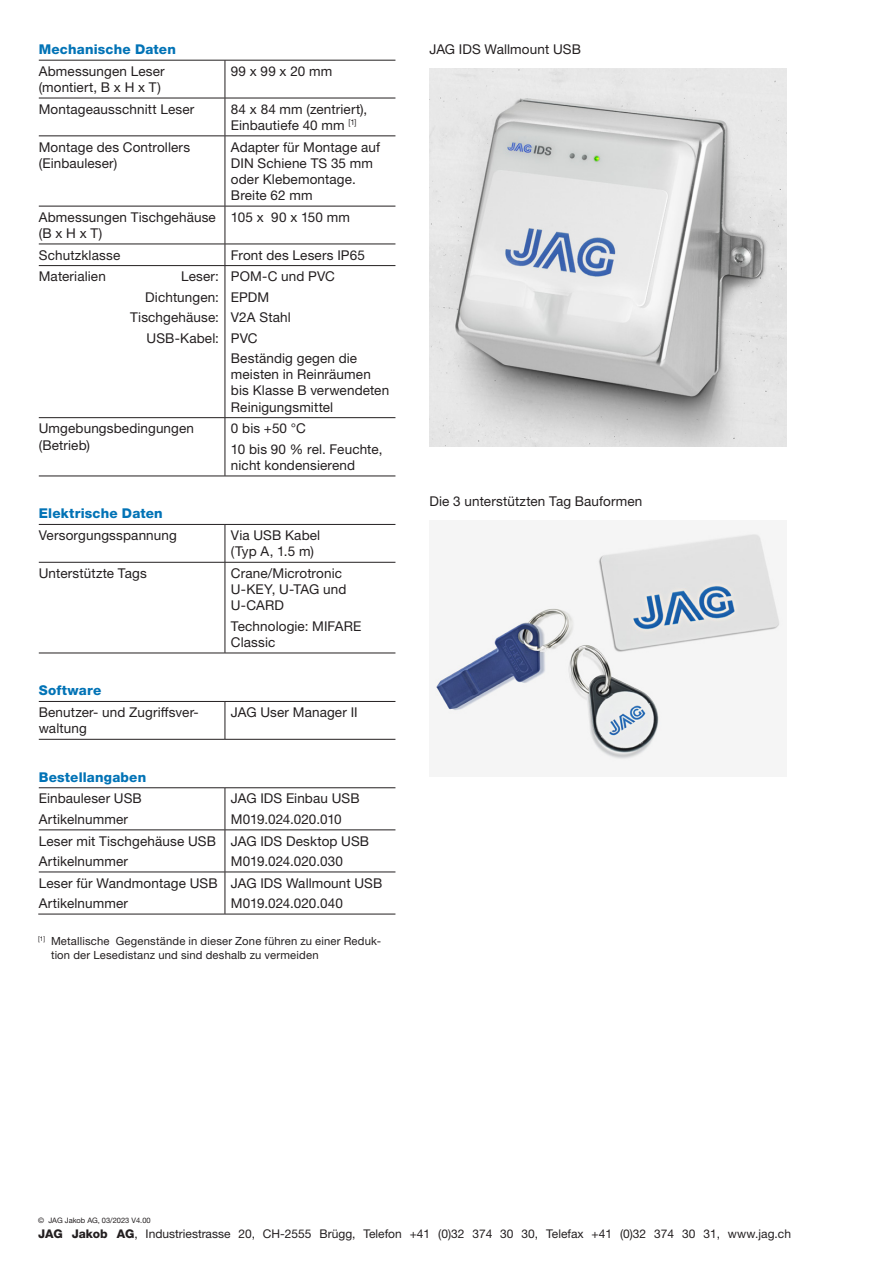
<style>
.page{position:relative;width:893px;height:1263px;background:#fff}
.page>*{position:absolute;margin:0;border:0;box-sizing:border-box;transform-origin:0 0}
.Tabellentext_d{font:13.5px/16.2px "Helvetica Neue LTW1 G";letter-spacing:.01em;color:#231f20}
.Tabellentitel_blau_d{font:800 13.5px "Helvetica Neue LTW1 G";letter-spacing:.015em;color:#0273b6}
.Bildlegenden_d{font:13.5px "Helvetica Neue LTW1 G";letter-spacing:.01em;color:#231f20}
.Tabellentext_d-2{font:13.5px "Helvetica Neue LTW1 G";letter-spacing:-.02em;color:#231f20}
.t1{font:12px "Helvetica Neue LTW1 G";color:#231f20}
.Tabellentext_d-3{font:11.25px/13.5px "Helvetica Neue LTW1 G";letter-spacing:.015em;color:#231f20}
.t2{font:7.5px "Helvetica Neue LTW1 G";color:#231f20}
.s1{font-weight:800}
</style>
<div class="page">
<img style="left:429px;top:69px;width:358px;height:377px">
<img style="left:435px;top:531px;width:348px;height:231px">
<hr style="left:39px;top:60px;width:186px;height:1px;background:#231f20">
<hr style="left:225px;top:60px;width:170px;height:1px;background:#231f20">
<hr style="left:225px;top:60px;width:1px;height:38px;background:#231f20">
<hr style="left:39px;top:98px;width:186px;height:1px;background:#231f20">
<hr style="left:225px;top:98px;width:170px;height:1px;background:#231f20">
<hr style="left:225px;top:98px;width:1px;height:38px;background:#231f20">
<hr style="left:39px;top:136px;width:186px;height:1px;background:#231f20">
<hr style="left:225px;top:136px;width:170px;height:1px;background:#231f20">
<hr style="left:225px;top:136px;width:1px;height:70px;background:#231f20">
<hr style="left:39px;top:206px;width:186px;height:1px;background:#231f20">
<hr style="left:225px;top:206px;width:170px;height:1px;background:#231f20">
<hr style="left:225px;top:206px;width:1px;height:38px;background:#231f20">
<hr style="left:39px;top:244px;width:186px;height:1px;background:#231f20">
<hr style="left:225px;top:244px;width:170px;height:1px;background:#231f20">
<svg style="left:225px;top:244px;width:1px;height:21px"></svg>
<hr style="left:39px;top:265px;width:186px;height:1px;background:#231f20">
<hr style="left:225px;top:265px;width:170px;height:1px;background:#231f20">
<hr style="left:225px;top:266px;width:1px;height:151px;background:#231f20">
<hr style="left:39px;top:417px;width:186px;height:1px;background:#231f20">
<hr style="left:225px;top:417px;width:170px;height:1px;background:#231f20">
<hr style="left:225px;top:418px;width:1px;height:58px;background:#231f20">
<hr style="left:39px;top:476px;width:186px;height:1px;background:#231f20">
<hr style="left:225px;top:476px;width:170px;height:1px;background:#231f20">
<hr style="left:39px;top:524px;width:186px;height:1px;background:#231f20">
<hr style="left:225px;top:524px;width:170px;height:1px;background:#231f20">
<hr style="left:225px;top:525px;width:1px;height:37px;background:#231f20">
<hr style="left:39px;top:562px;width:186px;height:1px;background:#231f20">
<hr style="left:225px;top:562px;width:170px;height:1px;background:#231f20">
<hr style="left:225px;top:562px;width:1px;height:91px;background:#231f20">
<hr style="left:39px;top:653px;width:186px;height:1px;background:#231f20">
<hr style="left:225px;top:653px;width:170px;height:1px;background:#231f20">
<hr style="left:39px;top:701px;width:186px;height:1px;background:#231f20">
<hr style="left:225px;top:701px;width:170px;height:1px;background:#231f20">
<hr style="left:225px;top:702px;width:1px;height:37px;background:#231f20">
<hr style="left:39px;top:739px;width:186px;height:1px;background:#231f20">
<hr style="left:225px;top:739px;width:170px;height:1px;background:#231f20">
<hr style="left:39px;top:787px;width:186px;height:1px;background:#231f20">
<hr style="left:225px;top:787px;width:170px;height:1px;background:#231f20">
<hr style="left:225px;top:788px;width:1px;height:42px;background:#231f20">
<hr style="left:39px;top:830px;width:186px;height:1px;background:#231f20">
<hr style="left:225px;top:830px;width:170px;height:1px;background:#231f20">
<hr style="left:225px;top:830px;width:1px;height:42px;background:#231f20">
<hr style="left:39px;top:872px;width:186px;height:1px;background:#231f20">
<hr style="left:225px;top:872px;width:170px;height:1px;background:#231f20">
<hr style="left:225px;top:872px;width:1px;height:42px;background:#231f20">
<hr style="left:38px;top:914px;width:187px;height:1px;background:#231f20">
<hr style="left:225px;top:914px;width:170px;height:1px;background:#231f20">
<p class="Tabellentitel_blau_d" style="left:39px;top:41px;width:139px">Mechanische Daten</p>
<p class="Tabellentext_d" style="left:39px;top:63px;width:127px">Abmessungen Leser (montiert, B x H x T)</p>
<p class="Tabellentext_d" style="left:231px;top:63px;width:103px">99 x 99 x 20 mm</p>
<p class="Tabellentext_d" style="left:39px;top:101px;width:157px">Montageausschnitt Leser</p>
<p class="Tabellentext_d" style="left:231px;top:101px;width:138px">84 x 84 mm (zentriert),<br>Einbautiefe 40 mm <sup>[1]</sup></p>
<p class="Tabellentext_d" style="left:39px;top:138px;width:153px">Montage des Controllers (Einbauleser)</p>
<p class="Tabellentext_d" style="left:231px;top:138px;width:151px">Adapter für Montage auf<br>DIN Schiene TS 35 mm oder Klebemontage.<br>Breite 62 mm</p>
<p class="Tabellentext_d" style="left:39px;top:209px;width:179px">Abmessungen Tischgehäuse (B x H x T)</p>
<p class="Tabellentext_d" style="left:231px;top:209px;width:120px">105 x 90 x 150 mm</p>
<p class="Tabellentext_d" style="left:39px;top:247px;width:83px">Schutzklasse</p>
<p class="Tabellentext_d" style="left:231px;top:247px;width:135px">Front des Lesers IP65</p>
<p class="Tabellentext_d" style="left:39px;top:268px;width:69px">Materialien</p>
<p class="Tabellentext_d" style="left:181px;top:268px;width:39px">Leser:</p>
<p class="Tabellentext_d" style="left:145px;top:289px;width:75px">Dichtungen:</p>
<p class="Tabellentext_d" style="left:130px;top:309px;width:90px">Tischgehäuse:</p>
<p class="Tabellentext_d" style="left:147px;top:330px;width:74px">USB-Kabel:</p>
<p class="Tabellentext_d" style="left:231px;top:268px;width:105px">POM-C und PVC</p>
<p class="Tabellentext_d" style="left:231px;top:289px;width:40px">EPDM</p>
<p class="Tabellentext_d" style="left:231px;top:309px;width:61px">V2A Stahl</p>
<p class="Tabellentext_d" style="left:231px;top:330px;width:28px">PVC</p>
<p class="Tabellentext_d" style="left:231px;top:350px;width:160px">Beständig gegen die meisten in Reinräumen bis Klasse B verwendeten<br>Reinigungsmittel</p>
<p class="Tabellentext_d" style="left:39px;top:420px;width:157px">Umgebungsbedingungen (Betrieb)</p>
<p class="Tabellentext_d" style="left:231px;top:420px;width:77px">0 bis +50 °C</p>
<p class="Tabellentext_d" style="left:231px;top:441px;width:153px">10 bis 90 % rel. Feuchte, nicht kondensierend</p>
<p class="Tabellentitel_blau_d" style="left:39px;top:506px;width:125px">Elektrische Daten</p>
<p class="Tabellentext_d" style="left:39px;top:527px;width:140px">Versorgungsspannung</p>
<p class="Tabellentext_d" style="left:231px;top:527px;width:91px">Via USB Kabel (Typ A, 1.5 m)</p>
<p class="Tabellentext_d" style="left:39px;top:565px;width:109px">Unterstützte Tags</p>
<p class="Tabellentext_d" style="left:231px;top:565px;width:117px">Crane/Microtronic<br>U-KEY, U-TAG und<br>U-CARD</p>
<p class="Tabellentext_d" style="left:231px;top:618px;width:132px">Technologie: MIFARE<br>Classic</p>
<p class="Tabellentitel_blau_d" style="left:39px;top:683px;width:64px">Software</p>
<p class="Tabellentext_d" style="left:39px;top:704px;width:162px">Benutzer- und Zugriffsver&shy;waltung</p>
<p class="Tabellentext_d" style="left:231px;top:704px;width:128px">JAG User Manager II</p>
<p class="Tabellentitel_blau_d" style="left:39px;top:769px;width:109px">Bestellangaben</p>
<p class="Tabellentext_d" style="left:39px;top:790px;width:105px">Einbauleser USB</p>
<p class="Tabellentext_d" style="left:39px;top:811px;width:91px">Artikelnummer</p>
<p class="Tabellentext_d" style="left:231px;top:790px;width:130px">JAG IDS Einbau USB</p>
<p class="Tabellentext_d-2" style="left:231px;top:811px;width:112px">M019.024.020.010</p>
<p class="Tabellentext_d" style="left:39px;top:832px;width:179px">Leser mit Tischgehäuse USB</p>
<p class="Tabellentext_d" style="left:39px;top:853px;width:91px">Artikelnummer</p>
<p class="Tabellentext_d" style="left:39px;top:875px;width:180px">Leser für Wandmontage USB</p>
<p class="Tabellentext_d" style="left:39px;top:895px;width:91px">Artikelnummer</p>
<p class="Tabellentext_d" style="left:231px;top:832px;width:140px">JAG IDS Desktop USB</p>
<p class="Tabellentext_d" style="left:231px;top:853px;width:114px">M019.024.020.030</p>
<p class="Tabellentext_d" style="left:231px;top:875px;width:153px">JAG IDS Wallmount USB</p>
<p class="Tabellentext_d" style="left:231px;top:895px;width:113px">M019.024.020.040</p>
<p class="Tabellentext_d-3" style="left:51px;top:934px;width:331px;text-indent:-13px"><sup>[1]</sup> Metallische Gegenstände in dieser Zone führen zu einer Reduk&shy;tion der Lesedistanz und sind deshalb zu vermeiden</p>
<p class="Bildlegenden_d" style="left:429px;top:41px;width:153px">JAG IDS Wallmount USB</p>
<p class="Bildlegenden_d" style="left:429px;top:492px;width:214px">Die 3 unterstützten Tag Bauformen</p>
<p class="t2" style="left:38px;top:1215px;width:114px">© JAG Jakob AG, 03/2023 V4.00</p>
<p class="t1" style="left:38px;top:1226px;width:754px"><span class="s1">JAG Jakob AG</span>, Industriestrasse 20, CH-2555 Brügg, Telefon +41 (0)32 374 30 30, Telefax +41 (0)32 374 30 31, www.jag.ch</p>
</div>
